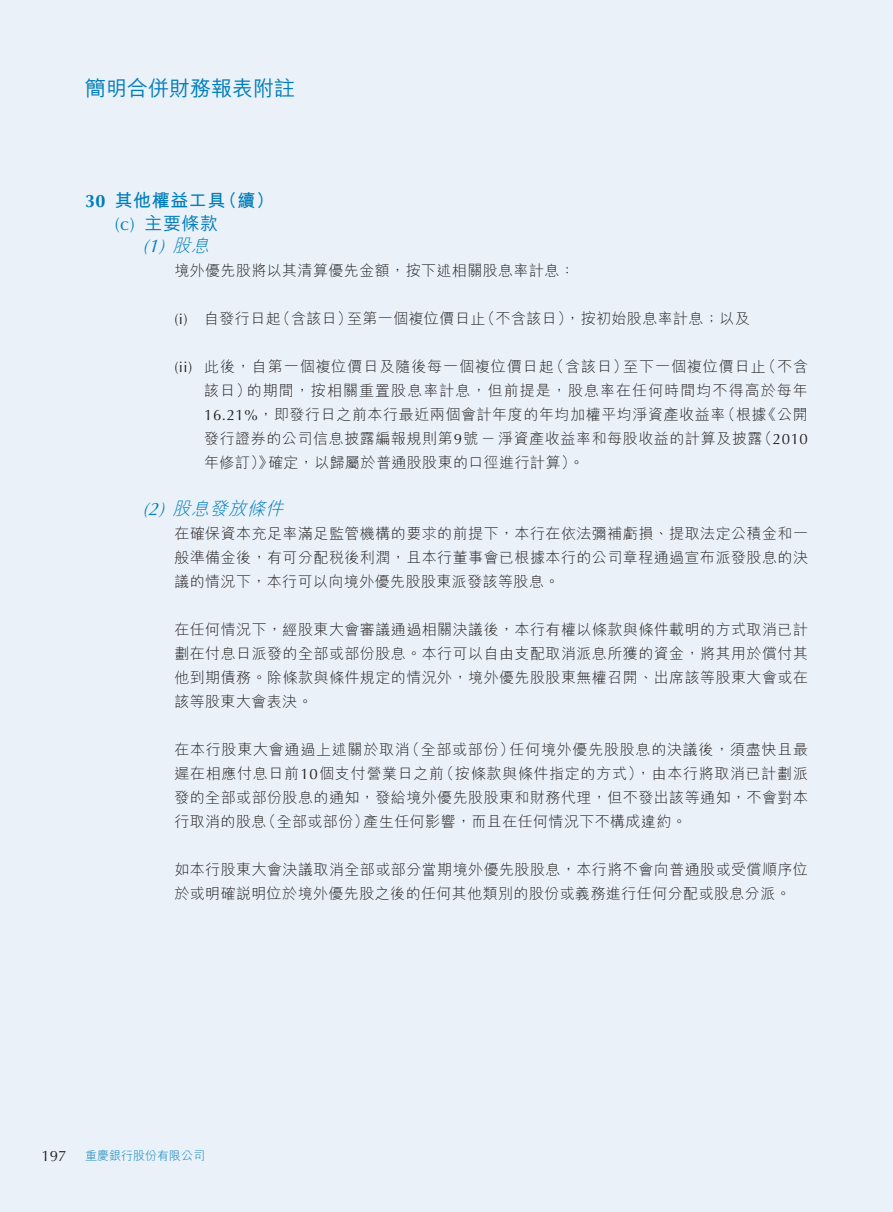
<style>
.page{position:relative;width:893px;height:1212px;background:#eaf1f8}
.page>*{position:absolute;margin:0;border:0;box-sizing:border-box;transform-origin:0 0}
.t1{font:500 21px "M Hei HK";color:#007dbb}
.t2{font:italic 300 18px "M Hei HK";color:#007dbb}
.t3{font:700 18px "M Hei HK";letter-spacing:.03em;color:#007dbb}
.t4{font:500 18px "M Hei HK";color:#007dbb}
.t5{font:italic 18px "Optima LT Std";color:#007dbb}
.t6{font:18px "Optima LT Std";color:#007dbb}
.t7{font:700 18px "Optima LT Std";color:#007dbb}
.t8{font:300 15px/24px "M Hei HK";letter-spacing:.03em;color:#231f20}
.t9{font:300 15px "M Hei HK";letter-spacing:.07em;color:#231f20}
.t10{font:300 15px "M Hei HK";letter-spacing:.05em;color:#231f20}
.t11{font:300 15px "M Hei HK";letter-spacing:.065em;color:#231f20}
.t12{font:15px "Optima LT Std";letter-spacing:.035em;color:#231f20}
.t13{font:300 12px "M Hei HK";color:#007dbb}
.s1{font-family:"Optima LT Std";font-weight:400}
.s2{font-family:"M Hei HK";font-weight:300}
</style>
<div class="page">
<h1 class="t1" style="left:85px;top:73px;width:211px">簡明合併財務報表附註</h1>
<p class="t7" style="left:85px;top:191px;width:22px">30</p>
<p class="t3" style="left:115px;top:188px;width:112px">其他權益工具</p>
<p class="t3" style="left:219px;top:188px;width:57px">（續(</p>
<p class="t6" style="left:115px;top:213px;width:22px">c( )</p>
<p class="t4" style="left:145px;top:210px;width:75px">主要條款</p>
<p class="t2" style="left:159px;top:237px;width:57px"><span class="s1">)</span> 股息</p>
<p class="t5" style="left:143px;top:236px;width:23px">1(</p>
<p class="t8" style="left:174px;top:259px;width:402px">境外優先股將以其清算優先金額，按下述相關股息率計息：</p>
<p class="t8" style="left:480px;top:307px;width:271px">（不含該日，）按初始股息率計息；以及</p>
<p class="t8" style="left:276px;top:307px;width:78px">（含該日）</p>
<p class="t8" style="left:347px;top:307px;width:140px">至第一個複位價日止</p>
<p class="t8" style="left:204px;top:307px;width:78px">自發行日起</p>
<p class="t12" style="left:174px;top:311px;width:15px">i( )</p>
<p class="t12" style="left:174px;top:359px;width:19px">(ii)</p>
<p class="t8" style="left:549px;top:355px;width:80px">（含該日）</p>
<p class="t8" style="left:761px;top:355px;width:48px">（不含</p>
<p class="t11" style="left:204px;top:359px;width:351px">此後，自第一個複位價日及隨後每一個複位價日起</p>
<p class="t11" style="left:623px;top:359px;width:144px">至下一個複位價日止</p>
<p class="t9" style="left:247px;top:383px;width:563px">的期間，按相關重置股息率計息，但前提是，股息率在任何時間均不得高於每年</p>
<p class="t8" style="left:204px;top:379px;width:49px">該日）</p>
<p class="t8" style="left:720px;top:403px;width:48px">（根據</p>
<p class="t8" style="left:204px;top:403px;width:523px"><span class="s1">16.21%</span>，即發行日之前本行最近兩個會計年度的年均加權平均淨資產收益率</p>
<p class="t8" style="left:762px;top:403px;width:48px">《公開</p>
<p class="t12" style="left:757px;top:431px;width:52px"><span class="s2">)</span>2010</p>
<p class="t8" style="left:268px;top:427px;width:496px;text-indent:-64px">發行證券的公司信息披露編報規則第<span class="s1">9</span>號－淨資產收益率和每股收益的計算及披露確定，以歸屬於普通股股東的口徑進行計算。(</p>
<p class="t8" style="left:204px;top:451px;width:71px">年修訂）》</p>
<p class="t2" style="left:159px;top:499px;width:131px"><span class="s1">)</span> 股息發放條件</p>
<p class="t5" style="left:143px;top:498px;width:23px">2(</p>
<p class="t8" style="left:174px;top:521px;width:635px;text-align:justify">在確保資本充足率滿足監管機構的要求的前提下，本行在依法彌補虧損、提取法定公積金和一般準備金後，有可分配稅後利潤，且本行董事會已根據本行的公司章程通過宣布派發股息的決議的情況下，本行可以向境外優先股股東派發該等股息。</p>
<p class="t8" style="left:174px;top:617px;width:635px;text-align:justify">在任何情況下，經股東大會審議通過相關決議後，本行有權以條款與條件載明的方式取消已計劃在付息日派發的全部或部份股息。本行可以自由支配取消派息所獲的資金，將其用於償付其他到期債務。除條款與條件規定的情況外，境外優先股股東無權召開、出席該等股東大會或在該等股東大會表決。</p>
<p class="t10" style="left:510px;top:742px;width:300px">任何境外優先股股息的決議後，須盡快且最</p>
<p class="t8" style="left:405px;top:737px;width:111px">（全部或部份）</p>
<p class="t10" style="left:174px;top:742px;width:237px">在本行股東大會通過上述關於取消</p>
<p class="t8" style="left:174px;top:761px;width:271px">遲在相應付息日前<span class="s1">10</span>個支付營業日之前</p>
<p class="t8" style="left:174px;top:785px;width:635px">發的全部或部份股息的通知，發給境外優先股股東和財務代理，但不發出該等通知，不會對本</p>
<p class="t8" style="left:364px;top:809px;width:325px">產生任何影響，而且在任何情況下不構成違約。</p>
<p class="t8" style="left:439px;top:761px;width:370px">（按條款與條件指定的方式，）由本行將取消已計劃派</p>
<p class="t8" style="left:261px;top:809px;width:109px">（全部或部份）</p>
<p class="t8" style="left:174px;top:809px;width:94px">行取消的股息</p>
<p class="t8" style="left:174px;top:857px;width:635px">如本行股東大會決議取消全部或部分當期境外優先股股息，本行將不會向普通股或受償順序位於或明確說明位於境外優先股之後的任何其他類別的股份或義務進行任何分配或股息分派。</p>
<p class="t12" style="left:41px;top:1147px;width:27px">197</p>
<p class="t13" style="left:85px;top:1150px;width:121px">重慶銀行股份有限公司</p>
</div>
